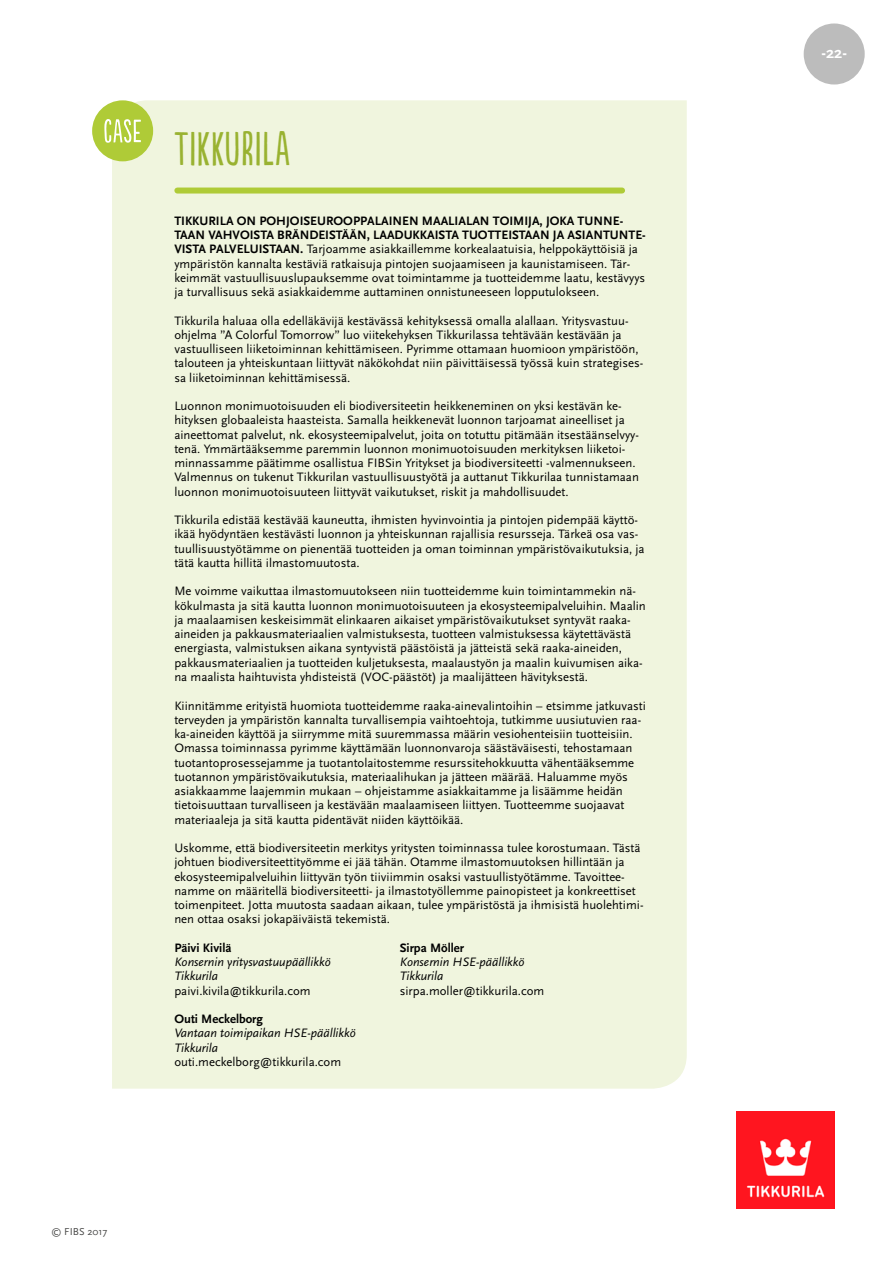
<style>
.page{position:relative;width:893px;height:1263px;background:#fff}
.page>*{position:absolute;margin:0;border:0;box-sizing:border-box;transform-origin:0 0}
.t1{font:45px "Populaire";letter-spacing:.025em;color:#99b231}
.t2{font:700 16.5px "Scala Sans";color:#fff}
.t3{font:12.75px/14.2px "Scala Sans";color:#000}
.t4{font:700 12.75px "Scala Sans";color:#000}
.t5{font:italic 12.75px/14.2px "Scala Sans";color:#000}
.t6{font:10.5px "Scala Sans";color:#4a4a49}
.s1{font-weight:700}
</style>
<div class="page">
<div style="left:804px;top:23px;width:61px;height:62px;background:#bcbcbc;border-radius:50%"></div>
<div style="left:112px;top:100px;width:575px;height:989px;background:#f0f5de"></div>
<div style="left:92px;top:100px;width:61px;height:61px;background:#afcb37;border-radius:50%"></div>
<svg style="left:104px;top:119px;width:37px;height:24px"></svg>
<div style="left:177px;top:188px;width:445px;height:6px;background:#afcb37"></div>
<img style="left:737px;top:1111px;width:97px;height:98px">
<p class="t6" style="left:51px;top:1225px;width:58px">© FIBS 2017</p>
<h1 class="t1" style="left:174px;top:124px;width:117px">TIKKURILA</h1>
<p class="t4" style="left:174px;top:214px;width:15px">TIKKURILA</p>
<p class="t4" style="left:237px;top:214px;width:71px">ON POHJOISEUR</p>
<p class="t4" style="left:334px;top:214px;width:28px">OOPPALAINEN</p>
<p class="t4" style="left:422px;top:214px;width:9px">MAALIALAN</p>
<p class="t4" style="left:493px;top:214px;width:24px">TOIMIJA</p>
<p class="t4" style="left:540px;top:214px;width:48px">, JOKA TUNNE</p>
<p class="t4" style="left:620px;top:214px;width:5px">-</p>
<p class="t4" style="left:174px;top:228px;width:9px">TAAN</p>
<p class="t4" style="left:208px;top:228px;width:49px">VAHVOISTA</p>
<p class="t4" style="left:277px;top:228px;width:9px">BRÄN</p>
<p class="t4" style="left:309px;top:228px;width:17px">DEISTÄÄN</p>
<p class="t4" style="left:367px;top:228px;width:45px">, LAADUKKAISTA</p>
<p class="t4" style="left:462px;top:228px;width:34px">TU OTTEISTAAN</p>
<p class="t4" style="left:553px;top:228px;width:24px">JA ASIANTUNTE</p>
<p class="t4" style="left:642px;top:228px;width:5px">-</p>
<p class="t4" style="left:174px;top:242px;width:8px">VISTA</p>
<p class="t4" style="left:209px;top:242px;width:8px">PALVELUISTAAN</p>
<p class="t3" style="left:174px;top:242px;width:472px;text-indent:126px"><span class="s1">.</span> Tarjoamme asiakkaillemme korkealaatuisia, helppokäyttöisiä ja ympäristön kannalta kestäviä ratkaisuja pintojen suojaamiseen ja kaunistamiseen. Tär&shy;keimmät vastuullisuuslupauksemme ovat toimintamme ja tuotteidemme laatu, kestävyys ja turvallisuus sekä asiakkaidemme auttaminen onnistuneeseen lopputulokseen.</p>
<p class="t3" style="left:174px;top:314px;width:470px">Tikkurila haluaa olla edelläkävijä kestävässä kehityksessä omalla alallaan. Yritysvastuu&shy;ohjelma ”A Colorful Tomorrow” luo viitekehyksen Tikkurilassa tehtävään kestävään ja vastuulliseen liiketoiminnan kehittämiseen. Pyrimme ottamaan huomioon ympäristöön, talouteen ja yhteiskuntaan liittyvät näkökohdat niin päivittäisessä työssä kuin strategises&shy;sa liiketoiminnan kehittämisessä.</p>
<p class="t3" style="left:174px;top:399px;width:466px">Luonnon monimuotoisuuden eli biodiversiteetin heikkeneminen on yksi kestävän ke&shy;hityksen globaaleista haasteista. Samalla heikkenevät luonnon tarjoamat aineelliset ja aineettomat palvelut, nk. ekosysteemipalvelut, joita on totuttu pitämään itsestäänselvyy&shy;tenä. Ymmärtääksemme paremmin luonnon monimuotoisuuden merkityksen liiketoi&shy;minnassamme päätimme osallistua FIBSin Yritykset ja biodiversiteetti -valmennukseen.<br>Valmennus on tukenut Tikkurilan vastuullisuustyötä ja auttanut Tikkurilaa tunnistamaan luonnon monimuotoisuuteen liittyvät vaikutukset, riskit ja mahdollisuudet.</p>
<p class="t3" style="left:174px;top:513px;width:472px">Tikkurila edistää kestävää kauneutta, ihmisten hyvinvointia ja pintojen pidempää käyttö&shy;ikää hyödyntäen kestävästi luonnon ja yhteiskunnan rajallisia resursseja. Tärkeä osa vas&shy;tuullisuustyötämme on pienentää tuotteiden ja oman toiminnan ympäristövaikutuksia, ja tätä kautta hillitä ilmastomuutosta.</p>
<p class="t3" style="left:174px;top:584px;width:473px">Me voimme vaikuttaa ilmastomuutokseen niin tuotteidemme kuin toimintammekin nä&shy;kökulmasta ja sitä kautta luonnon monimuotoisuuteen ja ekosysteemipalveluihin. Maalin ja maalaamisen keskeisimmät elinkaaren aikaiset ympäristövaikutukset syntyvät raaka&shy;aineiden ja pakkausmateriaalien valmistuksesta, tuotteen valmistuksessa käytettävästä energiasta, valmistuksen aikana syntyvistä päästöistä ja jätteistä sekä raaka-aineiden, pakkausmateriaalien ja tuotteiden kuljetuksesta, maalaustyön ja maalin kuivumisen aika&shy;na maalista haihtuvista yhdisteistä (VOC-päästöt) ja maalijätteen hävityksestä.</p>
<p class="t3" style="left:174px;top:698px;width:473px">Kiinnitämme erityistä huomiota tuotteidemme raaka-ainevalintoihin – etsimme jatkuvasti terveyden ja ympäristön kannalta turvallisempia vaihtoehtoja, tutkimme uusiutuvien raa&shy;ka-aineiden käyttöä ja siirrymme mitä suuremmassa määrin vesiohenteisiin tuotteisiin.<br>Omassa toiminnassa pyrimme käyttämään luonnonvaroja säästäväisesti, tehostamaan tuotantoprosessejamme ja tuotantolaitostemme resurssitehokkuutta vähentääksemme tuotannon ympäristövaikutuksia, materiaalihukan ja jätteen määrää. Haluamme myös asiakkaamme laajemmin mukaan – ohjeistamme asiakkaitamme ja lisäämme heidän tietoisuuttaan turvalliseen ja kestävään maalaamiseen liittyen. Tuotteemme suojaavat materiaaleja ja sitä kautta pidentävät niiden käyttöikää.</p>
<p class="t3" style="left:174px;top:841px;width:471px">Uskomme, että biodiversiteetin merkitys yritysten toiminnassa tulee korostumaan. Tästä johtuen biodiversiteettityömme ei jää tähän. Otamme ilmastomuutoksen hillintään ja ekosysteemipalveluihin liittyvän työn tiiviimmin osaksi vastuullistyötämme. Tavoittee&shy;namme on määritellä biodiversiteetti- ja ilmastotyöllemme painopisteet ja konkreettiset toimenpiteet. Jotta muutosta saadaan aikaan, tulee ympäristöstä ja ihmisistä huolehtimi&shy;nen ottaa osaksi jokapäiväistä tekemistä.</p>
<p class="t4" style="left:174px;top:941px;width:59px">PÄIVI KIVILÄ</p>
<p class="t5" style="left:174px;top:955px;width:158px">Konsernin yritysvastuupäällikkö<br>Tikkurila</p>
<p class="t3" style="left:174px;top:983px;width:138px">paivi.kivila@tikkurila.com</p>
<p class="t4" style="left:174px;top:1012px;width:90px">OUTI MECKELBORG</p>
<p class="t5" style="left:174px;top:1026px;width:183px">Vantaan toimipaikan HSE-päällikkö<br>Tikkurila</p>
<p class="t3" style="left:174px;top:1055px;width:168px">outi.meckelborg@tikkurila.com</p>
<p class="t4" style="left:400px;top:941px;width:66px">SIRPA MÖLLER</p>
<p class="t5" style="left:400px;top:955px;width:126px">Konsernin HSE-päällikkö<br>Tikkurila</p>
<p class="t3" style="left:400px;top:983px;width:146px">sirpa.moller@tikkurila.com</p>
<p class="t2" style="left:821px;top:44px;width:27px">-22-</p>
</div>
